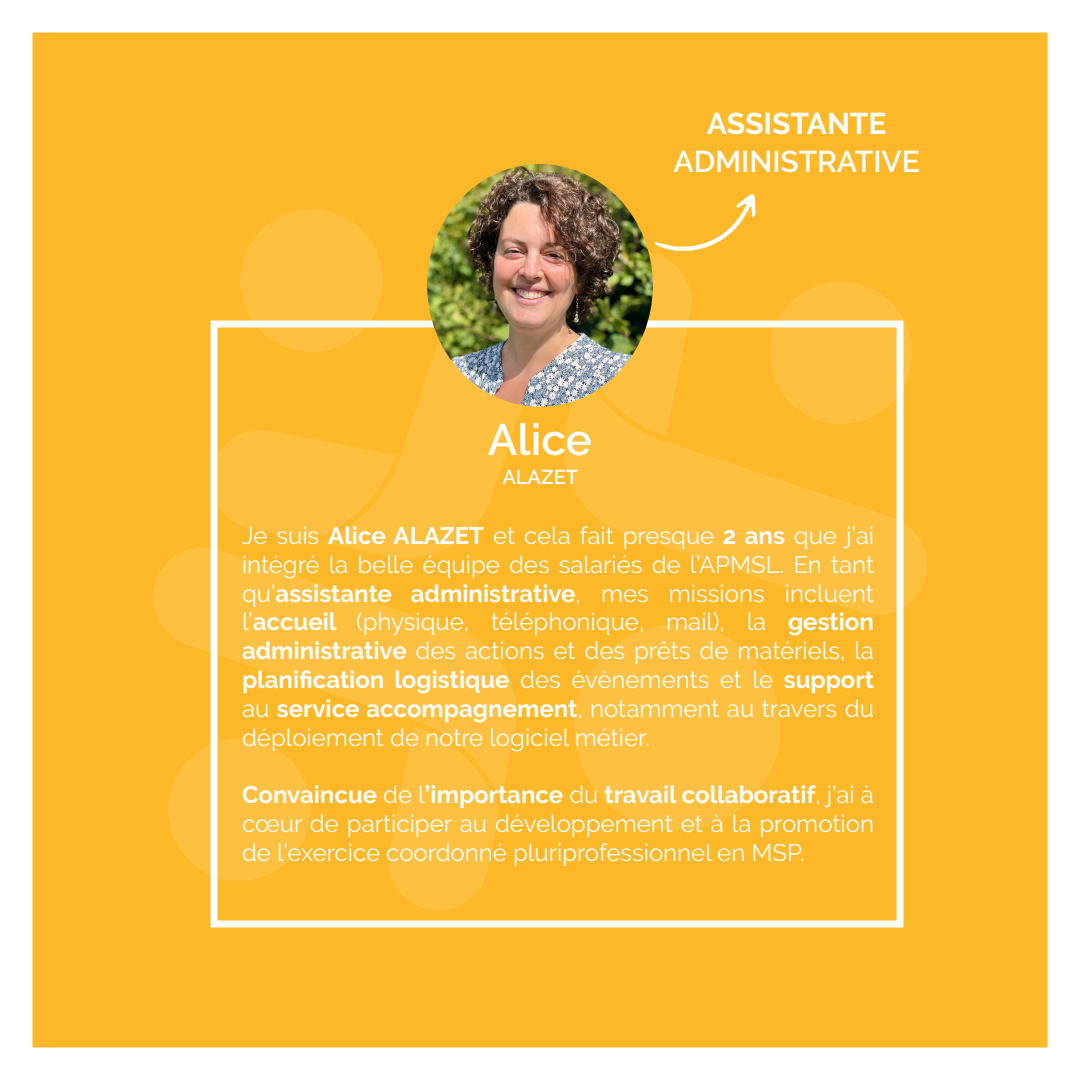
<style>
.page{position:relative;width:1080px;height:1080px;background:#fff}
.page>*{position:absolute;margin:0;border:0;box-sizing:border-box;transform-origin:0 0}
.t1{font:600 44px "Raleway";color:#fff}
.t2{font:600 30px "Raleway";color:#fff}
.t3{font:700 30px "Raleway";color:#fff}
.Blanc_T{font:24px/28.8px "Raleway";color:#fff;text-align:justify}
.t4{font:600 20px "Raleway";color:#fff}
.s1{font-weight:700}
</style>
<div class="page">
<div style="left:32px;top:32px;width:1016px;height:1016px;background:#fcb828"></div>
<div style="left:210px;top:320px;width:694px;height:608px;background:#fcb828;border:7px solid #fff"></div>
<svg style="left:320px;top:194px;width:202px;height:347px"></svg>
<svg style="left:230px;top:200px;width:160px;height:155px"></svg>
<svg style="left:158px;top:801px;width:153px;height:90px"></svg>
<svg style="left:153px;top:541px;width:363px;height:260px;fill:#fcbf3f"></svg>
<svg style="left:766px;top:272px;width:156px;height:90px"></svg>
<svg style="left:564px;top:362px;width:363px;height:259px;fill:#fcbf3f"></svg>
<svg style="left:574px;top:624px;width:206px;height:206px"></svg>
<svg style="left:206px;top:425px;width:189px;height:116px"></svg>
<svg style="left:384px;top:726px;width:115px;height:184px"></svg>
<img style="left:427px;top:164px;width:226px;height:243px">
<img style="left:581px;top:193px;width:175px;height:244px">
<p class="t3" style="left:707px;top:107px;width:181px">ASSISTANTE</p>
<p class="t2" style="left:673px;top:144px;width:248px">ADMINISTRATIVE</p>
<p class="t1" style="left:488px;top:414px;width:106px">Alice</p>
<p class="t4" style="left:502px;top:465px;width:77px">ALAZET</p>
<p class="Blanc_T" style="left:242px;top:521px;width:634px">Je suis <span class="s1">Alice ALAZET</span> et cela fait presque <span class="s1">2 ans</span> que j’ai intégré la belle équipe des salariés de l’APMSL. En tant qu’<span class="s1">assistante administrative</span>, mes missions incluent l’<span class="s1">accueil</span> (physique, téléphonique, mail), la <span class="s1">gestion administrative</span> des actions et des prêts de matériels, la <span class="s1">planification logistique</span> des évènements et le <span class="s1">support </span>au <span class="s1">service accompagnement</span>, notamment au travers du déploiement de notre logiciel métier.</p>
<p class="Blanc_T" style="left:242px;top:780px;width:634px"><span class="s1">Convaincue</span> de l<span class="s1">’importance</span> du <span class="s1">travail collaboratif</span>, j’ai à cœur de participer au développement et à la promotion de l’exercice coordonné pluriprofessionnel en MSP.</p>
</div>
